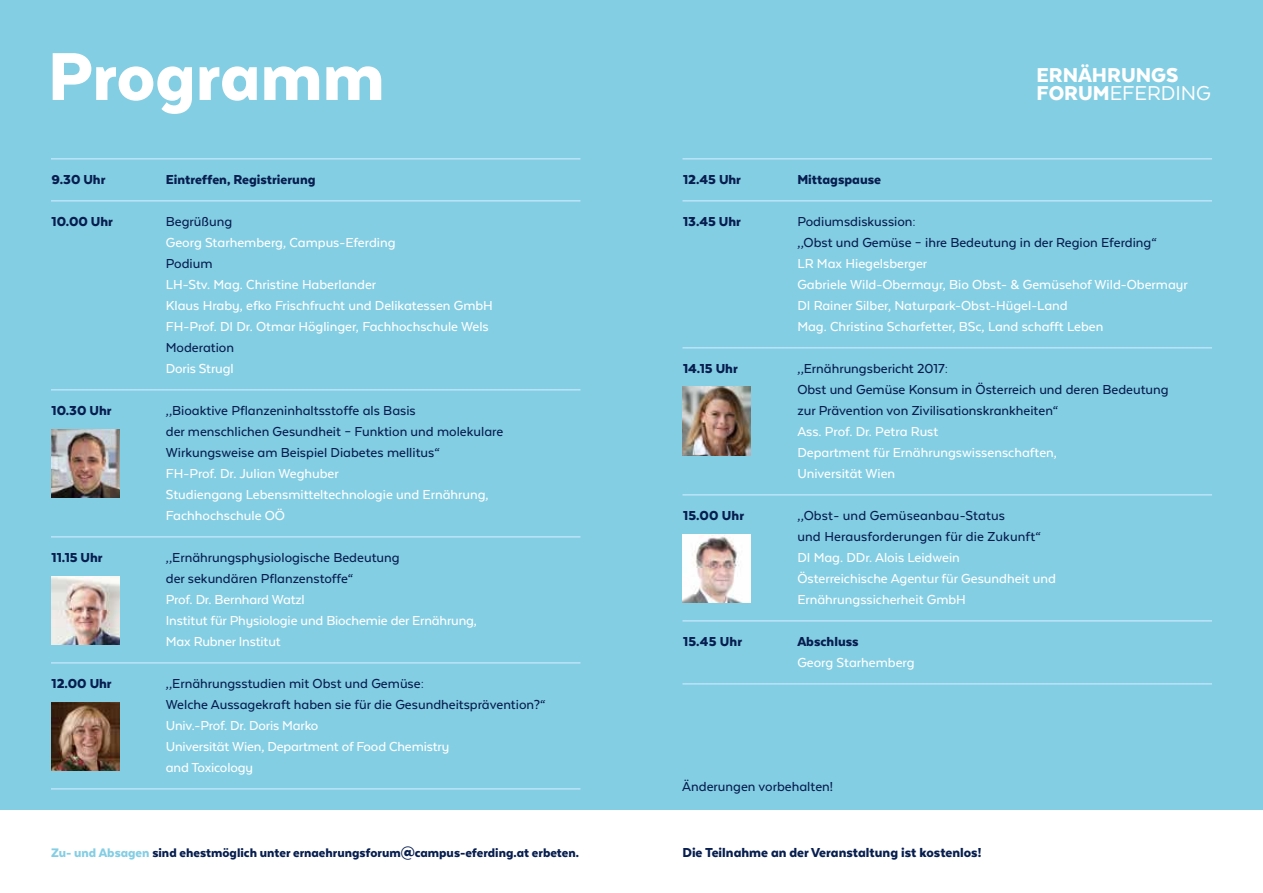
<style>
.page{position:relative;width:1263px;height:893px;background:#fff}
.page>*{position:absolute;margin:0;border:0;box-sizing:border-box;transform-origin:0 0}
.t1{font:900 78px "Texta Alt";color:#fff}
.t2{font:900 23.1px/18px "Texta Alt";color:#fff}
.t3{font:500 15px/21px "Texta Alt";color:#fff}
.t4{font:500 15px/21px "Texta Alt";color:#071e4f}
.t5{font:900 15px "Texta Alt";color:#071e4f}
.t6{font:900 14.25px "Texta Alt";color:#071e4f}
.s1{font-weight:400}
.s2{color:#84cee4}
</style>
<div class="page">
<div style="left:0;top:0;width:1263px;height:810px;background:#84cee4"></div>
<hr style="left:51px;top:158px;width:529px;height:2px;background:#bce4fa">
<hr style="left:51px;top:200px;width:529px;height:2px;background:#bce4fa">
<hr style="left:51px;top:389px;width:529px;height:2px;background:#bce4fa">
<hr style="left:51px;top:536px;width:529px;height:2px;background:#bce4fa">
<hr style="left:51px;top:662px;width:529px;height:2px;background:#bce4fa">
<hr style="left:51px;top:788px;width:529px;height:2px;background:#bce4fa">
<hr style="left:682px;top:158px;width:530px;height:2px;background:#bce4fa">
<hr style="left:682px;top:200px;width:530px;height:2px;background:#bce4fa">
<hr style="left:682px;top:347px;width:530px;height:2px;background:#bce4fa">
<hr style="left:682px;top:494px;width:530px;height:2px;background:#bce4fa">
<hr style="left:682px;top:620px;width:530px;height:2px;background:#bce4fa">
<hr style="left:682px;top:683px;width:530px;height:2px;background:#bce4fa">
<img style="left:682px;top:387px;width:68px;height:68px">
<img style="left:682px;top:534px;width:68px;height:68px">
<img style="left:51px;top:429px;width:68px;height:68px">
<img style="left:51px;top:577px;width:68px;height:68px">
<img style="left:51px;top:702px;width:68px;height:68px">
<h1 class="t1" style="left:48px;top:36px;width:338px">Programm</h1>
<p class="t5" style="left:52px;top:171px;width:55px">9.30 Uhr</p>
<p class="t5" style="left:166px;top:171px;width:151px">Eintreffen, Registrierung</p>
<p class="t5" style="left:52px;top:213px;width:63px">10.00 Uhr</p>
<p class="t4" style="left:166px;top:210px;width:68px">Begrüßung</p>
<p class="t3" style="left:166px;top:231px;width:231px">Georg Starhemberg, Campus-Eferding</p>
<p class="t4" style="left:166px;top:252px;width:48px">Podium</p>
<p class="t3" style="left:166px;top:273px;width:329px">LH-Stv. Mag. Christine Haberlander<br>Klaus Hraby, efko Frischfrucht und Delikatessen GmbH<br>FH-Prof. DI Dr. Otmar Höglinger, Fachhochschule Wels</p>
<p class="t4" style="left:166px;top:336px;width:70px">Moderation</p>
<p class="t3" style="left:166px;top:357px;width:69px">Doris Strugl</p>
<p class="t5" style="left:52px;top:402px;width:62px">10.30 Uhr</p>
<p class="t4" style="left:166px;top:399px;width:339px">„Bioaktive Pflanzeninhaltsstoffe als Basis<br>der menschlichen Gesundheit – Funktion und molekulare<br>Wirkungsweise am Beispiel Diabetes mellitus“</p>
<p class="t3" style="left:166px;top:462px;width:324px">FH-Prof. Dr. Julian Weghuber<br>Studiengang Lebensmitteltechnologie und Ernährung,<br>Fachhochschule OÖ</p>
<p class="t5" style="left:52px;top:549px;width:53px">11.15 Uhr</p>
<p class="t4" style="left:166px;top:546px;width:235px">„Ernährungsphysiologische Bedeutung der sekundären Pflanzenstoffe“</p>
<p class="t3" style="left:166px;top:588px;width:313px">Prof. Dr. Bernhard Watzl<br>Institut für Physiologie und Biochemie der Ernährung,<br>Max Rubner Institut</p>
<p class="t5" style="left:52px;top:675px;width:62px">12.00 Uhr</p>
<p class="t4" style="left:166px;top:672px;width:381px">„Ernährungsstudien mit Obst und Gemüse:<br>Welche Aussagekraft haben sie für die Gesundheitsprävention?“</p>
<p class="t3" style="left:166px;top:714px;width:285px">Univ.-Prof. Dr. Doris Marko<br>Universität Wien, Department of Food Chemistry and Toxicology</p>
<h2 class="t2" style="left:1036px;top:66px;width:176px">ERNÄHRUNGS<br>FORUM<span class="s1">EFERDING</span></h2>
<p class="t5" style="left:683px;top:171px;width:59px">12.45 Uhr</p>
<p class="t5" style="left:797px;top:171px;width:85px">Mittagspause</p>
<p class="t5" style="left:683px;top:213px;width:59px">13.45 Uhr</p>
<p class="t4" style="left:797px;top:210px;width:361px">Podiumsdiskussion:<br>„Obst und Gemüse – ihre Bedeutung in der Region Eferding“</p>
<p class="t3" style="left:797px;top:252px;width:392px">LR Max Hiegelsberger<br>Gabriele Wild-Obermayr, Bio Obst- &amp; Gemüsehof Wild-Obermayr DI Rainer Silber, Naturpark-Obst-Hügel-Land<br>Mag. Christina Scharfetter, BSc, Land schafft Leben</p>
<p class="t5" style="left:683px;top:360px;width:56px">14.15 Uhr</p>
<p class="t4" style="left:797px;top:357px;width:373px">„Ernährungsbericht 2017:<br>Obst und Gemüse Konsum in Österreich und deren Bedeutung zur Prävention von Zivilisationskrankheiten“</p>
<p class="t3" style="left:797px;top:420px;width:261px">Ass. Prof. Dr. Petra Rust<br>Department für Ernährungswissenschaften,<br>Universität Wien</p>
<p class="t5" style="left:683px;top:507px;width:63px">15.00 Uhr</p>
<p class="t4" style="left:797px;top:504px;width:245px">„Obst- und Gemüseanbau-Status<br>und Herausforderungen für die Zukunft“</p>
<p class="t3" style="left:797px;top:546px;width:260px">DI Mag. DDr. Alois Leidwein<br>Österreichische Agentur für Gesundheit und<br>Ernährungssicherheit GmbH</p>
<p class="t5" style="left:683px;top:633px;width:61px">15.45 Uhr</p>
<p class="t5" style="left:797px;top:633px;width:63px">Abschluss</p>
<p class="t3" style="left:797px;top:651px;width:119px">Georg Starhemberg</p>
<p class="t4" style="left:682px;top:776px;width:152px">Änderungen vorbehalten!</p>
<p class="t6" style="left:51px;top:845px;width:529px"><span class="s2">Zu- und Absagen</span> sind ehestmöglich unter ernaehrungsforum@campus-eferding.at erbeten.</p>
<p class="t5" style="left:682px;top:845px;width:300px">Die Teilnahme an der Veranstaltung ist kostenlos!</p>
</div>
